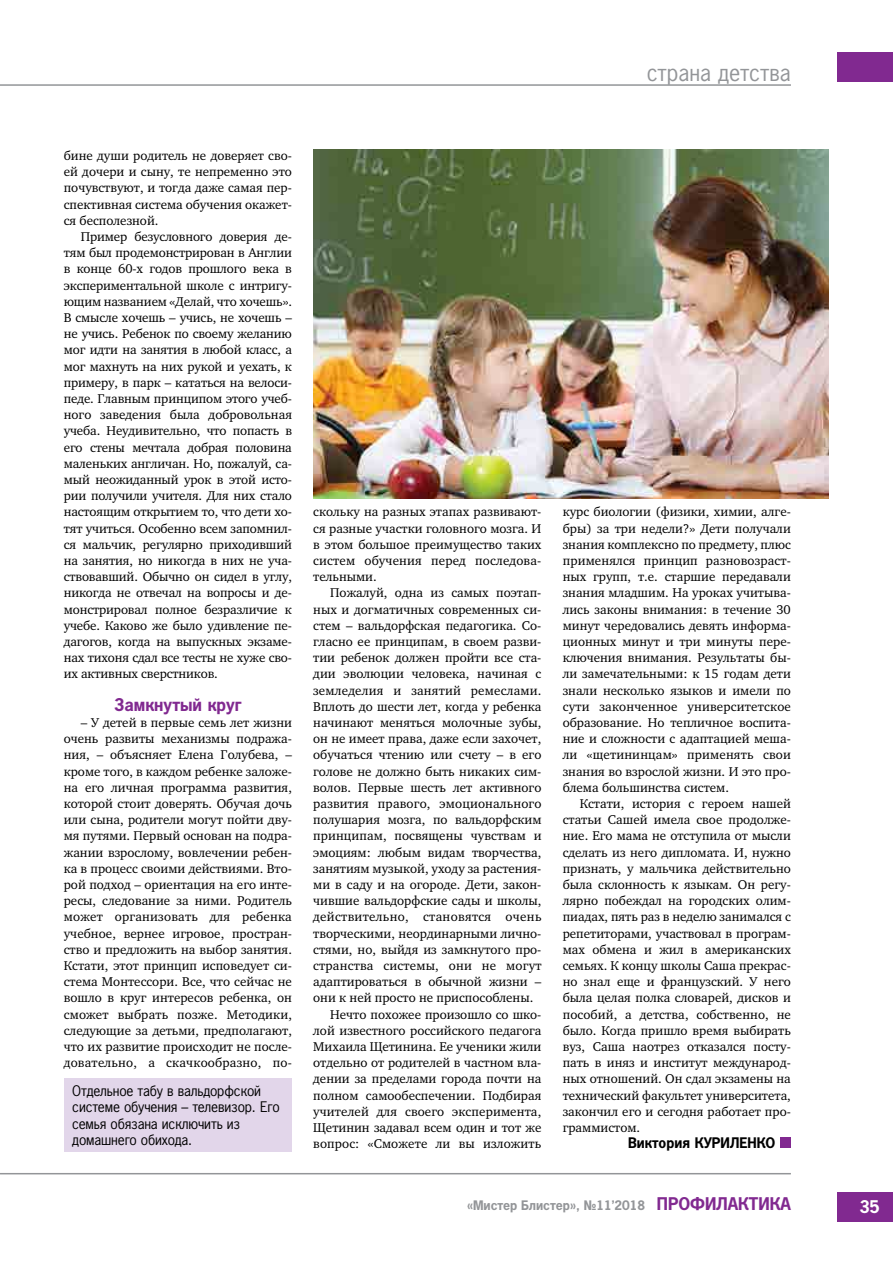
<style>
.page{position:relative;width:893px;height:1263px;background:#fff}
.page>*{position:absolute;margin:0;border:0;box-sizing:border-box;transform-origin:0 0}
.t1{font:24px "Paper Gothic";color:#939598}
.t2{font:700 18px "Paper Gothic";color:#812990}
.t3{font:700 18px "Paper Gothic";color:#fff}
.t4{font:15px/16.5px "Paper Gothic";letter-spacing:-.01em;color:#000}
.t5{font:700 15px "Paper Gothic";color:#000}
.t6{font:700 13.5px "Paper Gothic";color:#939598}
.t7{font:13.05px/16.2px "Charter C";color:#000;text-align:justify}
.t8{font:13.05px "Charter C";letter-spacing:.025em;color:#000}
.s1{font-size:18px;color:#812990}
</style>
<div class="page">
<div style="left:780px;top:1137px;width:11px;height:11px;background:#812990"></div>
<hr style="left:0;top:84px;width:791px;height:2px;background:#939598">
<hr style="left:0;top:1173px;width:791px;height:1px;background:#939598">
<div style="left:838px;top:52px;width:55px;height:30px;background:#812990"></div>
<div style="left:838px;top:1192px;width:55px;height:30px;background:#812990"></div>
<div style="left:64px;top:1078px;width:227px;height:73px;background:#e2d6ea"></div>
<img style="left:313px;top:150px;width:516px;height:348px">
<h1 class="t1" style="left:647px;top:58px;width:146px">страна детства</h1>
<p class="t7" style="left:64px;top:148px;width:230px">бине души родитель не доверяет сво&shy;ей дочери и сыну, те непременно это почувствуют, и тогда даже самая пер&shy;спективная система обучения окажет&shy;ся бесполезной.</p>
<p class="t7" style="left:64px;top:229px;width:230px;text-indent:17px">Пример безусловного доверия де&shy;тям был продемонстрирован в Англии в конце 60-х годов прошлого века в экспериментальной школе с интригу&shy;ющим названием «Делай, что хочешь».<br>В смысле хочешь – учись, не хочешь – не учись. Ребенок по своему желанию мог идти на занятия в любой класс, а мог махнуть на них рукой и уехать, к примеру, в парк – кататься на велоси&shy;педе. Главным принципом этого учеб&shy;ного заведения была добровольная учеба. Неудивительно, что попасть в его стены мечтала добрая половина маленьких англичан. Но, пожалуй, са&shy;мый неожиданный урок в этой исто&shy;рии получили учителя. Для них стало настоящим открытием то, что дети хо&shy;тят учиться. Особенно всем запомнил&shy;ся мальчик, регулярно приходивший на занятия, но никогда в них не уча&shy;ствовавший. Обычно он сидел в углу, никогда не отвечал на вопросы и де&shy;монстрировал полное безразличие к учебе. Каково же было удивление пе&shy;дагогов, когда на выпускных экзаме&shy;нах тихоня сдал все тесты не хуже сво&shy;их активных сверстников.</p>
<h2 class="t2" style="left:114px;top:694px;width:129px">Замкнутый круг</h2>
<p class="t7" style="left:64px;top:715px;width:230px;text-indent:17px">– У детей в первые семь лет жизни очень развиты механизмы подража&shy;ния, – объясняет Елена Голубева, – кроме того, в каждом ребенке заложе&shy;на его личная программа развития, которой стоит доверять. Обучая дочь или сына, родители могут пойти дву&shy;мя путями. Первый основан на подра&shy;жании взрослому, вовлечении ребен&shy;ка в процесс своими действиями. Вто&shy;рой подход – ориентация на его инте&shy;ресы, следование за ними. Родитель может организовать для ребенка учебное, вернее игровое, простран&shy;ство и предложить на выбор занятия.<br>Кстати, этот принцип исповедует си&shy;стема Монтессори. Все, что сейчас не вошло в круг интересов ребенка, он сможет выбрать позже. Методики, следующие за детьми, предполагают, что их развитие происходит не после&shy;довательно, а скачкообразно, по-</p>
<p class="t4" style="left:72px;top:1082px;width:209px">Отдельное табу в вальдорфской системе обучения – телевизор. Его семья обязана исключить из домашнего обихода.</p>
<p class="t7" style="left:313px;top:504px;width:230px">скольку на разных этапах развивают&shy;ся разные участки головного мозга. И в этом большое преимущество таких систем обучения перед последова&shy;тельными.</p>
<p class="t7" style="left:330px;top:585px;width:213px">Пожалуй, одна из самых поэтап-</p>
<p class="t7" style="left:313px;top:601px;width:230px">ных и догматичных современных си-</p>
<p class="t7" style="left:313px;top:617px;width:230px">стем – вальдорфская педагогика. Со-</p>
<p class="t7" style="left:313px;top:634px;width:230px">гласно ее принципам, в своем разви-</p>
<p class="t7" style="left:313px;top:650px;width:230px">тии ребенок должен пройти все ста-</p>
<p class="t7" style="left:313px;top:666px;width:230px">дии эволюции человека, начиная с</p>
<p class="t7" style="left:313px;top:682px;width:230px">земледелия и занятий ремеслами.</p>
<p class="t7" style="left:313px;top:698px;width:230px">Вплоть до шести лет, когда у ребенка</p>
<p class="t7" style="left:313px;top:715px;width:230px">начинают меняться молочные зубы,</p>
<p class="t7" style="left:313px;top:731px;width:230px">он не имеет права, даже если захочет,</p>
<p class="t7" style="left:313px;top:747px;width:230px">обучаться чтению или счету – в его</p>
<p class="t7" style="left:313px;top:763px;width:230px">голове не должно быть никаких сим-</p>
<p class="t7" style="left:313px;top:779px;width:230px">волов. Первые шесть лет активного</p>
<p class="t7" style="left:313px;top:796px;width:230px">развития правого, эмоционального</p>
<p class="t7" style="left:313px;top:812px;width:230px">полушария мозга, по вальдорфским</p>
<p class="t7" style="left:313px;top:828px;width:230px">принципам, посвящены чувствам и</p>
<p class="t7" style="left:313px;top:844px;width:230px">эмоциям: любым видам творчества,</p>
<p class="t7" style="left:313px;top:860px;width:230px">занятиям музыкой, уходу за растения-</p>
<p class="t7" style="left:313px;top:877px;width:230px">ми в саду и на огороде. Дети, закон-</p>
<p class="t7" style="left:313px;top:893px;width:230px">чившие вальдорфские сады и школы,</p>
<p class="t8" style="left:313px;top:910px;width:230px">действительно, становятся очень</p>
<p class="t7" style="left:313px;top:925px;width:230px">творческими, неординарными лично-</p>
<p class="t7" style="left:313px;top:941px;width:230px">стями, но, выйдя из замкнутого про-</p>
<p class="t7" style="left:313px;top:958px;width:230px">странства системы, они не могут</p>
<p class="t7" style="left:313px;top:974px;width:230px">адаптироваться в обычной жизни –</p>
<p class="t7" style="left:313px;top:990px;width:222px">они к ней просто не приспособлены.</p>
<p class="t7" style="left:330px;top:1006px;width:213px">Нечто похожее произошло со шко-</p>
<p class="t7" style="left:313px;top:1022px;width:230px">лой известного российского педагога</p>
<p class="t7" style="left:313px;top:1039px;width:230px">Михаила Щетинина. Ее ученики жили</p>
<p class="t7" style="left:313px;top:1055px;width:230px">отдельно от родителей в частном вла-</p>
<p class="t7" style="left:313px;top:1071px;width:230px">дении за пределами города почти на</p>
<p class="t7" style="left:313px;top:1087px;width:230px">полном самообеспечении. Подбирая</p>
<p class="t7" style="left:313px;top:1103px;width:230px">учителей для своего эксперимента,</p>
<p class="t7" style="left:313px;top:1120px;width:230px">Щетинин задавал всем один и тот же</p>
<p class="t7" style="left:313px;top:1136px;width:230px">вопрос: «Сможете ли вы изложить</p>
<p class="t7" style="left:563px;top:504px;width:230px">курс биологии (физики, химии, алге&shy;бры) за три недели?» Дети получали знания комплексно по предмету, плюс применялся принцип разновозраст&shy;ных групп, т.е. старшие передавали знания младшим. На уроках учитыва&shy;лись законы внимания: в течение 30 минут чередовались девять информа&shy;ционных минут и три минуты пере&shy;ключения внимания. Результаты бы&shy;ли замечательными: к 15 годам дети знали несколько языков и имели по сути законченное университетское образование. Но тепличное воспита&shy;ние и сложности с адаптацией меша&shy;ли «щетининцам» применять свои знания во взрослой жизни. И это про&shy;блема большинства систем.</p>
<p class="t7" style="left:563px;top:796px;width:230px;text-indent:17px">Кстати, история с героем нашей статьи Сашей имела свое продолже&shy;ние. Его мама не отступила от мысли сделать из него дипломата. И, нужно признать, у мальчика действительно была склонность к языкам. Он регу&shy;лярно побеждал на городских олим&shy;пиадах, пять раз в неделю занимался с репетиторами, участвовал в програм&shy;мах обмена и жил в американских семьях. К концу школы Саша прекрас&shy;но знал еще и французский. У него была целая полка словарей, дисков и пособий, а детства, собственно, не было. Когда пришло время выбирать вуз, Саша наотрез отказался посту&shy;пать в иняз и институт международ&shy;ных отношений. Он сдал экзамены на технический факультет университета, закончил его и сегодня работает про&shy;граммистом.</p>
<p class="t5" style="left:628px;top:1135px;width:149px">Виктория КУРИЛЕНКО</p>
<p class="t6" style="left:467px;top:1198px;width:325px">«Мистер Блистер», №11’2018 <span class="s1">ПРОФИЛАКТИКА</span></p>
<h2 class="t3" style="left:859px;top:1197px;width:22px">35</h2>
</div>
